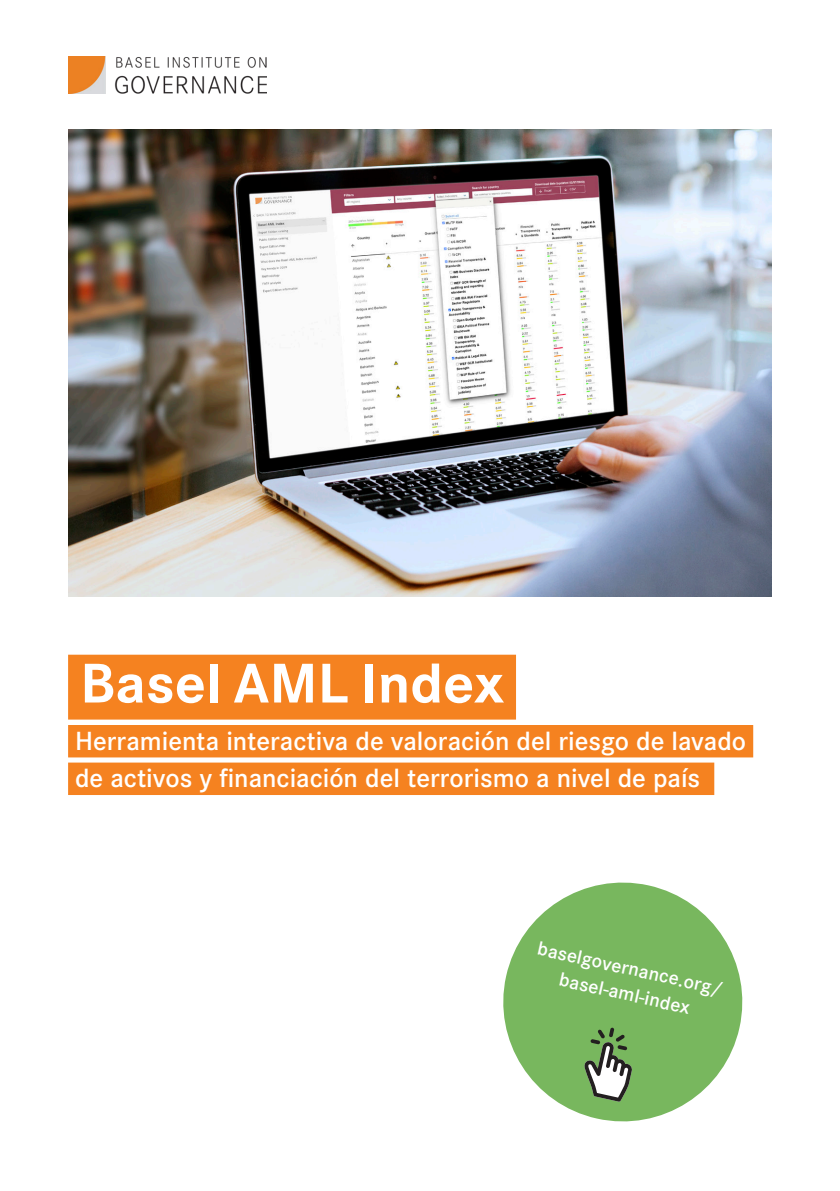
<style>
.page{position:relative;width:840px;height:1191px;background:#fff}
.page>*{position:absolute;margin:0;border:0;box-sizing:border-box;transform-origin:0 0}
.title_title{font:700 58px "Corporate S";color:#fff}
.title_lead{font:600 27.4px/37.6px "Corporate S";color:#fff}
.A5_main_text{font:600 20px/25.6px "Corporate S";color:#fff;text-align:center}
</style>
<div class="page">
<img style="left:68px;top:129px;width:703px;height:467px">
<div style="left:68px;top:654px;width:447px;height:65px;background:#f58220"></div>
<div style="left:68px;top:725px;width:684px;height:32px;background:#f58220"></div>
<div style="left:68px;top:762px;width:645px;height:33px;background:#f58220"></div>
<svg style="left:503px;top:882px;width:240px;height:240px;fill:#78b75e"></svg>
<svg style="left:583px;top:1027px;width:49px;height:74px"></svg>
<img style="left:68px;top:57px;width:198px;height:37px">
<p class="title_title" style="left:80px;top:650px;width:425px">Basel AML Index</p>
<p class="title_lead" style="left:75px;top:722px;width:672px">Herramienta interactiva de valoración del riesgo de lavado de activos y financiación del terrorismo a nivel de país</p>
<p class="A5_main_text" style="left:540px;top:936px;width:190px;rotate:12deg">baselgovernance.org/ basel-aml-index</p>
</div>
